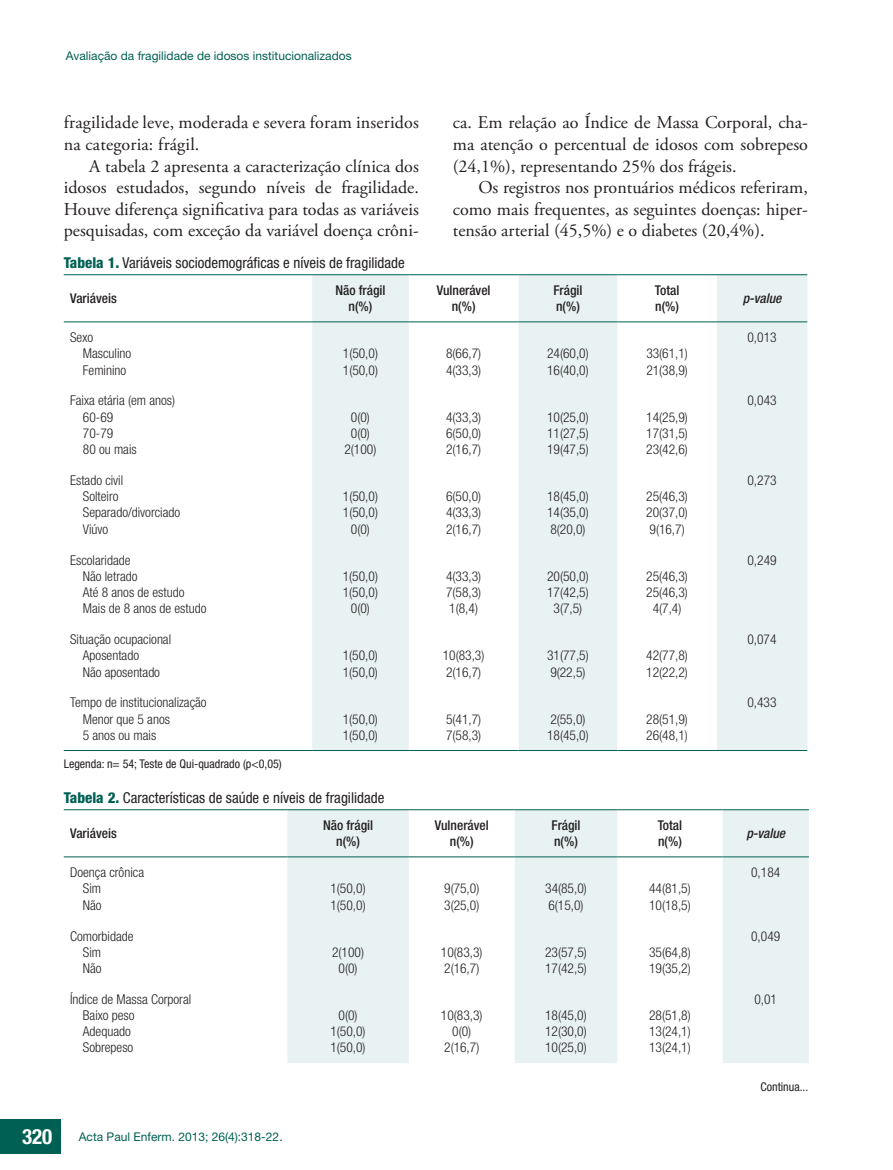
<style>
.page{position:relative;width:893px;height:1170px;background:#fff}
.page>*{position:absolute;margin:0;border:0;box-sizing:border-box;transform-origin:0 0}
.t1{font:700 condensed 21px "Helvetica Neue LT Std";color:#fff}
.t2{font:18px/21.6px "Adobe Garamond Pro";color:#231f20;text-align:justify}
.t3{font:condensed 15px "Helvetica Neue LT Std";color:#231f20}
.t4{font:300 condensed 13.5px/16.2px "Helvetica Neue LT Std";color:#231f20}
.t5{font:500 condensed 13.5px/16.2px "Helvetica Neue LT Std";color:#231f20;text-align:center}
.t6{font:italic 500 condensed 13.5px "Helvetica Neue LT Std";color:#231f20}
.t7{font:12px "Helvetica Neue LT Std";color:#006053}
.t8{font:condensed 12px "Helvetica Neue LT Std";color:#231f20}
.s1{font-weight:800;color:#006053}
</style>
<div class="page">
<div style="left:0;top:1118px;width:61px;height:35px;background:#006053"></div>
<svg style="left:312px;top:275px;width:495px;height:475px;fill:#e9f2f2"></svg>
<hr style="left:64px;top:274px;width:248px;height:1px;background:#006053">
<hr style="left:312px;top:274px;width:97px;height:1px;background:#006053">
<hr style="left:409px;top:274px;width:110px;height:1px;background:#006053">
<hr style="left:519px;top:274px;width:98px;height:1px;background:#006053">
<hr style="left:617px;top:274px;width:100px;height:1px;background:#006053">
<hr style="left:717px;top:274px;width:90px;height:1px;background:#006053">
<hr style="left:64px;top:321px;width:248px;height:1px;background:#006053">
<hr style="left:312px;top:321px;width:97px;height:1px;background:#006053">
<hr style="left:409px;top:321px;width:110px;height:1px;background:#006053">
<hr style="left:519px;top:321px;width:98px;height:1px;background:#006053">
<hr style="left:617px;top:321px;width:100px;height:1px;background:#006053">
<hr style="left:717px;top:321px;width:90px;height:1px;background:#006053">
<hr style="left:64px;top:750px;width:248px;height:1px;background:#006053">
<hr style="left:312px;top:750px;width:97px;height:1px;background:#006053">
<hr style="left:409px;top:750px;width:110px;height:1px;background:#006053">
<hr style="left:519px;top:750px;width:98px;height:1px;background:#006053">
<hr style="left:617px;top:750px;width:100px;height:1px;background:#006053">
<hr style="left:717px;top:750px;width:90px;height:1px;background:#006053">
<svg style="left:287px;top:810px;width:522px;height:252px;fill:#e9f2f2"></svg>
<hr style="left:64px;top:809px;width:223px;height:1px;background:#006053">
<hr style="left:287px;top:809px;width:122px;height:1px;background:#006053">
<hr style="left:409px;top:809px;width:106px;height:1px;background:#006053">
<hr style="left:515px;top:809px;width:102px;height:1px;background:#006053">
<hr style="left:617px;top:809px;width:106px;height:1px;background:#006053">
<hr style="left:723px;top:809px;width:86px;height:1px;background:#006053">
<hr style="left:64px;top:856px;width:223px;height:1px;background:#006053">
<hr style="left:287px;top:856px;width:122px;height:1px;background:#006053">
<hr style="left:409px;top:856px;width:106px;height:1px;background:#006053">
<hr style="left:515px;top:856px;width:102px;height:1px;background:#006053">
<hr style="left:617px;top:856px;width:106px;height:1px;background:#006053">
<hr style="left:723px;top:856px;width:86px;height:1px;background:#006053">
<p class="t7" style="left:66px;top:48px;width:287px">Avaliação da fragilidade de idosos institucionalizados</p>
<h2 class="t2" style="left:64px;top:112px;width:357px">fragilidade leve, moderada e severa foram inseridos na categoria: frágil.</h2>
<h2 class="t2" style="left:64px;top:156px;width:357px;text-indent:26px">A tabela 2 apresenta a caracterização clínica dos idosos estudados, segundo níveis de fragilidade.<br>Houve diferença significativa para todas as variáveis pesquisadas, com exceção da variável doença crôni-</h2>
<h2 class="t2" style="left:453px;top:112px;width:357px">ca. Em relação ao Índice de Massa Corporal, cha&shy;ma atenção o percentual de idosos com sobrepeso (24,1%), representando 25% dos frágeis.</h2>
<h2 class="t2" style="left:453px;top:177px;width:357px;text-indent:26px">Os registros nos prontuários médicos referiram, como mais frequentes, as seguintes doenças: hiper&shy;tensão arterial (45,5%) e o diabetes (20,4%).</h2>
<p class="t3" style="left:64px;top:254px;width:342px"><span class="s1">Tabela 1.</span> Variáveis sociodemográficas e níveis de fragilidade</p>
<p class="t5" style="left:70px;top:290px;width:48px">Variáveis</p>
<p class="t5" style="left:335px;top:282px;width:52px">Não frágil n(%)</p>
<p class="t5" style="left:437px;top:282px;width:55px">Vulnerável n(%)</p>
<p class="t5" style="left:553px;top:282px;width:31px;text-align:left">Frágil n(%)</p>
<p class="t5" style="left:655px;top:282px;width:26px;text-align:left">Total n(%)</p>
<p class="t6" style="left:743px;top:290px;width:40px">p-value</p>
<p class="t4" style="left:83px;top:329px;width:50px;text-indent:-13px">Sexo<br>Masculino<br>Feminino</p>
<p class="t4" style="left:747px;top:329px;width:31px">0,013</p>
<p class="t4" style="left:343px;top:345px;width:37px">1(50,0)<br>1(50,0)</p>
<p class="t4" style="left:446px;top:345px;width:37px">8(66,7)<br>4(33,3)</p>
<p class="t4" style="left:547px;top:345px;width:43px">24(60,0)<br>16(40,0)</p>
<p class="t4" style="left:646px;top:345px;width:43px">33(61,1)<br>21(38,9)</p>
<p class="t4" style="left:83px;top:392px;width:94px;text-indent:-13px">Faixa etária (em anos)<br>60-69<br>70-79<br>80 ou mais</p>
<p class="t4" style="left:83px;top:472px;width:99px;text-indent:-13px">Estado civil<br>Solteiro<br>Separado/divorciado<br>Viúvo</p>
<p class="t4" style="left:83px;top:551px;width:125px;text-indent:-13px">Escolaridade<br>Não letrado<br>Até 8 anos de estudo<br>Mais de 8 anos de estudo</p>
<p class="t4" style="left:83px;top:631px;width:90px;text-indent:-13px">Situação ocupacional<br>Aposentado<br>Não aposentado</p>
<p class="t4" style="left:83px;top:694px;width:125px;text-indent:-13px">Tempo de institucionalização<br>Menor que 5 anos<br>5 anos ou mais</p>
<p class="t4" style="left:344px;top:408px;width:33px;text-align:center">0(0)<br>0(0)<br>2(100)</p>
<p class="t4" style="left:446px;top:408px;width:37px;text-align:justify">4(33,3)<br>6(50,0)<br>2(16,7)</p>
<p class="t4" style="left:547px;top:408px;width:43px;text-align:justify">10(25,0)<br>11(27,5)<br>19(47,5)</p>
<p class="t4" style="left:646px;top:408px;width:43px;text-align:justify">14(25,9)<br>17(31,5)<br>23(42,6)</p>
<p class="t4" style="left:343px;top:488px;width:37px;text-align:center">1(50,0)<br>1(50,0)<br>0(0)</p>
<p class="t4" style="left:446px;top:488px;width:37px;text-align:justify">6(50,0)<br>4(33,3)<br>2(16,7)</p>
<p class="t4" style="left:547px;top:488px;width:43px;text-align:justify">18(45,0)<br>14(35,0)<br>8(20,0)</p>
<p class="t4" style="left:646px;top:488px;width:43px;text-align:justify">25(46,3)<br>20(37,0)<br>9(16,7)</p>
<p class="t4" style="left:343px;top:567px;width:37px;text-align:center">1(50,0)<br>1(50,0)<br>0(0)</p>
<p class="t4" style="left:446px;top:567px;width:37px;text-align:justify">4(33,3)<br>7(58,3)<br>1(8,4)</p>
<p class="t4" style="left:547px;top:567px;width:43px;text-align:center">20(50,0)<br>17(42,5)<br>3(7,5)</p>
<p class="t4" style="left:646px;top:567px;width:43px;text-align:center">25(46,3)<br>25(46,3)<br>4(7,4)</p>
<p class="t4" style="left:343px;top:647px;width:37px">1(50,0)<br>1(50,0)</p>
<p class="t4" style="left:443px;top:647px;width:43px">10(83,3)<br>2(16,7)</p>
<p class="t4" style="left:547px;top:647px;width:43px">31(77,5)<br>9(22,5)</p>
<p class="t4" style="left:646px;top:647px;width:43px">42(77,8)<br>12(22,2)</p>
<p class="t4" style="left:343px;top:710px;width:37px">1(50,0)<br>1(50,0)</p>
<p class="t4" style="left:446px;top:710px;width:37px">5(41,7)<br>7(58,3)</p>
<p class="t4" style="left:547px;top:710px;width:43px">2(55,0)<br>18(45,0)</p>
<p class="t4" style="left:646px;top:710px;width:43px">28(51,9)<br>26(48,1)</p>
<p class="t4" style="left:747px;top:392px;width:31px">0,043</p>
<p class="t4" style="left:747px;top:472px;width:31px">0,273</p>
<p class="t4" style="left:747px;top:551px;width:31px">0,249</p>
<p class="t4" style="left:747px;top:631px;width:31px">0,074</p>
<p class="t4" style="left:747px;top:694px;width:31px">0,433</p>
<p class="t8" style="left:64px;top:756px;width:219px">Legenda: n= 54; Teste de Qui-quadrado (p&lt;0,05)</p>
<p class="t3" style="left:64px;top:789px;width:322px"><span class="s1">Tabela 2.</span> Características de saúde e níveis de fragilidade</p>
<p class="t5" style="left:70px;top:825px;width:48px">Variáveis</p>
<p class="t5" style="left:323px;top:816px;width:52px">Não frágil n(%)</p>
<p class="t5" style="left:435px;top:816px;width:55px">Vulnerável n(%)</p>
<p class="t5" style="left:551px;top:816px;width:31px;text-align:left">Frágil n(%)</p>
<p class="t5" style="left:658px;top:816px;width:26px;text-align:left">Total n(%)</p>
<p class="t6" style="left:746px;top:825px;width:40px">p-value</p>
<p class="t4" style="left:83px;top:864px;width:63px;text-indent:-13px">Doença crônica<br>Sim<br>Não</p>
<p class="t4" style="left:751px;top:864px;width:31px">0,184</p>
<p class="t4" style="left:330px;top:880px;width:37px">1(50,0)<br>1(50,0)</p>
<p class="t4" style="left:444px;top:880px;width:37px">9(75,0)<br>3(25,0)</p>
<p class="t4" style="left:545px;top:880px;width:43px">34(85,0)<br>6(15,0)</p>
<p class="t4" style="left:649px;top:880px;width:43px">44(81,5)<br>10(18,5)</p>
<p class="t4" style="left:83px;top:927px;width:52px;text-indent:-13px">Comorbidade<br>Sim<br>Não</p>
<p class="t4" style="left:83px;top:990px;width:110px;text-indent:-13px">Índice de Massa Corporal<br>Baixo peso<br>Adequado<br>Sobrepeso</p>
<h1 class="t1" style="left:22px;top:1123px;width:32px">320</h1>
<p class="t7" style="left:79px;top:1129px;width:205px">Acta Paul Enferm. 2013; 26(4):318-22.</p>
<p class="t4" style="left:332px;top:943px;width:33px;text-align:center">2(100)<br>0(0)</p>
<p class="t4" style="left:441px;top:943px;width:43px">10(83,3)<br>2(16,7)</p>
<p class="t4" style="left:545px;top:943px;width:43px">23(57,5)<br>17(42,5)</p>
<p class="t4" style="left:649px;top:943px;width:43px">35(64,8)<br>19(35,2)</p>
<p class="t4" style="left:330px;top:1006px;width:37px;text-align:center">0(0)<br>1(50,0)<br>1(50,0)</p>
<p class="t4" style="left:441px;top:1006px;width:43px;text-align:center">10(83,3)<br>0(0)<br>2(16,7)</p>
<p class="t4" style="left:545px;top:1006px;width:43px;text-align:justify">18(45,0)<br>12(30,0)<br>10(25,0)</p>
<p class="t4" style="left:649px;top:1006px;width:43px;text-align:justify">28(51,8)<br>13(24,1)<br>13(24,1)</p>
<p class="t4" style="left:751px;top:927px;width:31px">0,049</p>
<p class="t4" style="left:754px;top:990px;width:24px">0,01</p>
<p class="t8" style="left:761px;top:1079px;width:49px">Continua...</p>
</div>
